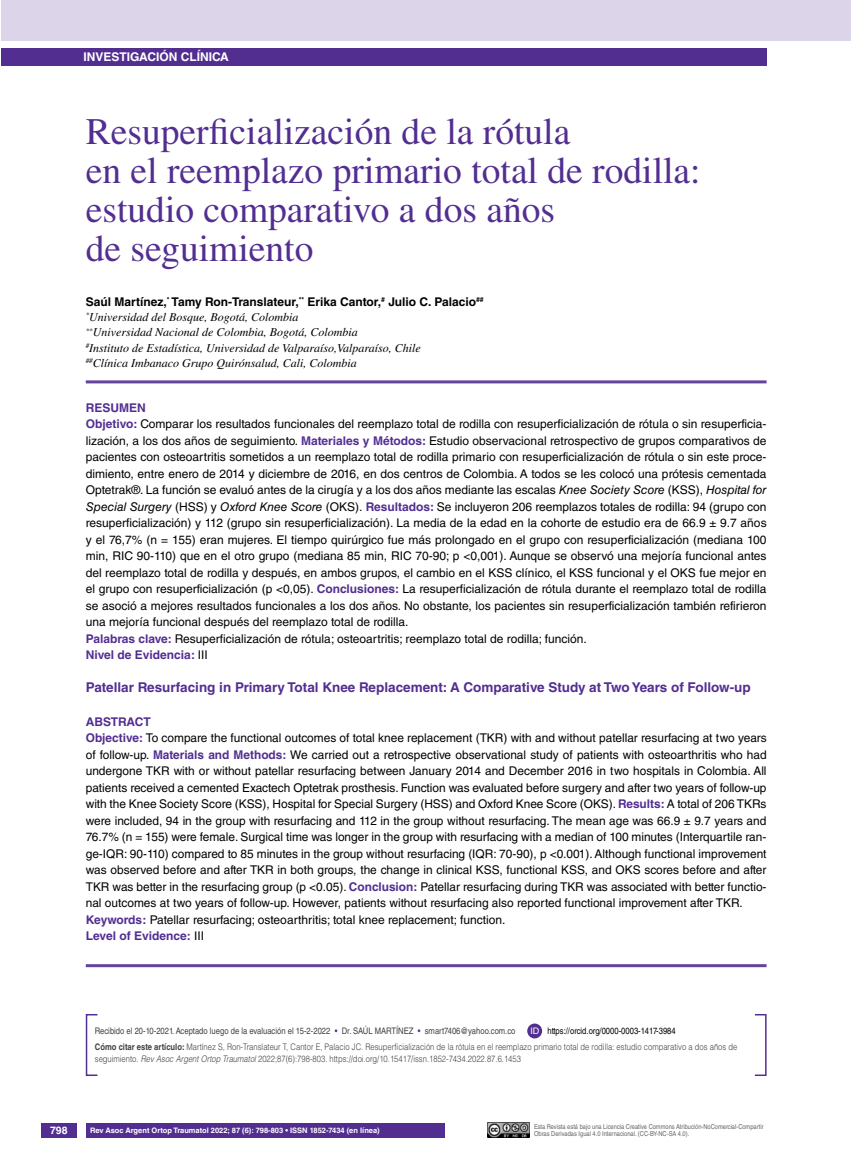
<style>
.page{position:relative;width:851px;height:1170px;background:#fff}
.page>*{position:absolute;margin:0;border:0;box-sizing:border-box;transform-origin:0 0}
.t1{font:37.5px/39px "Times LT Std";color:#522e91}
.t2{font:700 13.5px "Helvetica LT Std";color:#522e91}
.t3{font:12px/16.5px "Helvetica LT Std";color:#000}
.t4{font:italic 12px/15px "Times LT Std";color:#000}
.t5{font:700 12px "Helvetica LT Std";color:#000}
.t6{font:700 12px "Helvetica LT Std";color:#fff}
.t7{font:700 10.5px "Helvetica LT Std";color:#fff}
.t8{font:300 9px/16.2px "Helvetica LT Std";color:#414042;scale:.85 1}
.t9{font:9px "Helvetica LT Std";color:#414042;scale:.85 1}
.t10{font:9px "Helvetica LT Std";color:#fff}
.t11{font:700 7.5px "Helvetica LT Std";color:#fff}
.t12{font:6.75px/7.5px "Helvetica LT Std";color:#636466;scale:.85 1}
.s1{font-weight:700;color:#522e91}
.s2{font-style:italic}
.s3{color:#522e91}
.s4{font-weight:400;color:#000}
.s5{font-weight:700}
</style>
<div class="page">
<div style="left:41px;top:1123px;width:36px;height:14px;background:#522e91"></div>
<div style="left:1px;top:49px;width:765px;height:17px;background:#522e91"></div>
<hr style="left:86px;top:380px;width:680px;height:3px;background:#63439c">
<hr style="left:86px;top:964px;width:680px;height:3px;background:#63439c">
<img style="left:487px;top:1122px;width:42px;height:15px">
<div style="left:1px;top:0;width:849px;height:40px;background:#dcd5e9"></div>
<div style="left:86px;top:1123px;width:358px;height:14px;background:#522e91"></div>
<div style="left:86px;top:1013px;width:12px;height:62px;border:2px solid #522e91"></div>
<div style="left:754px;top:1013px;width:12px;height:62px;border:2px solid #522e91"></div>
<div style="left:527px;top:1023px;width:15px;height:15px;background:#522e91;border-radius:50%"></div>
<p class="t6" style="left:84px;top:50px;width:147px">INVESTIGACIÓN CLÍNICA</p>
<h1 class="t1" style="left:86px;top:112px;width:616px">Resuperficialización de la rótula<br>en el reemplazo primario total de rodilla: estudio comparativo a dos años<br>de seguimiento</h1>
<p class="t5" style="left:86px;top:295px;width:399px">Saúl Martínez,<sup>*</sup> Tamy Ron-Translateur,<sup>**</sup> Erika Cantor,<sup>#</sup> Julio C. Palacio<sup>##</sup></p>
<p class="t4" style="left:86px;top:310px;width:336px"><sup>*</sup>Universidad del Bosque, Bogotá, Colombia<br><sup>**</sup>Universidad Nacional de Colombia, Bogotá, Colombia<br><sup>#</sup>Instituto de Estadística, Universidad de Valparaíso,Valparaíso, Chile <sup>##</sup>Clínica Imbanaco Grupo Quirónsalud, Cali, Colombia</p>
<p class="t3" style="left:86px;top:399px;width:682px"><span class="s1">Resumen<br>Objetivo:</span> Comparar los resultados funcionales del reemplazo total de rodilla con resuperficialización de rótula o sin resuperficia&shy;lización, a los dos años de seguimiento. <span class="s1">Materiales y Métodos:</span> Estudio observacional retrospectivo de grupos comparativos de pacientes con osteoartritis sometidos a un reemplazo total de rodilla primario con resuperficialización de rótula o sin este proce&shy;dimiento, entre enero de 2014 y diciembre de 2016, en dos centros de Colombia. A todos se les colocó una prótesis cementada Optetrak®. La función se evaluó antes de la cirugía y a los dos años mediante las escalas <span class="s2">Knee Society Score</span> (KSS), <span class="s2">Hospital for Special Surgery</span> (HSS) y <span class="s2">Oxford Knee Score</span> (OKS). <span class="s1">Resultados:</span> Se incluyeron 206 reemplazos totales de rodilla: 94 (grupo con resuperficialización) y 112 (grupo sin resuperficialización). La media de la edad en la cohorte de estudio era de 66.9 ± 9.7 años y el 76,7% (n = 155) eran mujeres. El tiempo quirúrgico fue más prolongado en el grupo con resuperficialización (mediana 100 min, RIC 90-110) que en el otro grupo (mediana 85 min, RIC 70-90; p &lt;0,001). Aunque se observó una mejoría funcional antes del reemplazo total de rodilla y después, en ambos grupos, el cambio en el KSS clínico, el KSS funcional y el OKS fue mejor en el grupo con resuperficialización (p &lt;0,05). <span class="s1">Conclusiones:</span> La resuperficialización de rótula durante el reemplazo total de rodilla se asoció a mejores resultados funcionales a los dos años. No obstante, los pacientes sin resuperficialización también refirieron una mejoría funcional después del reemplazo total de rodilla.<br><span class="s1">Palabras clave:</span> Resuperficialización de rótula; osteoartritis; reemplazo total de rodilla; función.<br><span class="s1">Nivel de Evidencia:</span> III</p>
<p class="t2" style="left:86px;top:679px;width:666px">Patellar Resurfacing in Primary Total Knee Replacement: A Comparative Study at Two Years of Follow-up</p>
<p class="t3" style="left:86px;top:713px;width:682px"><span class="s1">Abstract<br>Objective:</span> To compare the functional outcomes of total knee replacement (TKR) with and without patellar resurfacing at two years of follow-up. <span class="s1">Materials and Methods:</span> We carried out a retrospective observational study of patients with osteoarthritis who had undergone TKR with or without patellar resurfacing between January 2014 and December 2016 in two hospitals in Colombia. All patients received a cemented Exactech Optetrak prosthesis. Function was evaluated before surgery and after two years of follow-up with the Knee Society Score (KSS), Hospital for Special Surgery (HSS) and Oxford Knee Score (OKS). <span class="s1">Results:</span> A total of 206 TKRs were included, 94 in the group with resurfacing and 112 in the group without resurfacing. The mean age was 66.9 ± 9.7 years and 76.7% (n = 155) were female. Surgical time was longer in the group with resurfacing with a median of 100 minutes (Interquartile ran&shy;ge-IQR: 90-110) compared to 85 minutes in the group without resurfacing (IQR: 70-90), p &lt;0.001). Although functional improvement was observed before and after TKR in both groups, the change in clinical KSS, functional KSS, and OKS scores before and after TKR was better in the resurfacing group (p &lt;0.05). <span class="s1">Conclusion:</span> Patellar resurfacing during TKR was associated with better functio&shy;nal outcomes at two years of follow-up. However, patients without resurfacing also reported functional improvement after TKR.<br><span class="s1">Keywords:</span> Patellar resurfacing; osteoarthritis; total knee replacement; function.<br><span class="s1">Level of Evidence:</span> III</p>
<p class="t9" style="left:95px;top:1025px;width:496px">Recibido el 20-10-2021. Aceptado luego de la evaluación el 15-2-2022 <span class="s3">•</span> Dr. Saúl MartÍnez <span class="s3">•</span> smart7406@yahoo.com.co</p>
<p class="t8" style="left:95px;top:1022px;width:757px;text-indent:452px"><span class="s4">https://orcid.org/0000-0003-1417-3984<br></span><span class="s5">Cómo citar este artículo:</span> Martínez S, Ron-Translateur T, Cantor E, Palacio JC. Resuperficialización de la rótula en el reemplazo primario total de rodilla: estudio comparativo a dos años de</p>
<p class="t8" style="left:95px;top:1050px;width:503px">seguimiento. <span class="s2">Rev Asoc Argent Ortop Traumatol</span> 2022;87(6):798-803. https://doi.org/10.15417/issn.1852-7434.2022.87.6.1453</p>
<p class="t10" style="left:530px;top:1025px;width:10px">ID</p>
<p class="t7" style="left:50px;top:1124px;width:19px">798</p>
<p class="t11" style="left:90px;top:1125px;width:291px">Rev Asoc Argent Ortop Traumatol 2022; 87 (6): 798-803 • ISSN 1852-7434 (en línea)</p>
<p class="t12" style="left:534px;top:1122px;width:272px">Esta Revista está bajo una Licencia Creative Commons Atribución-NoComercial-Compartir<br>Obras Derivadas Igual 4.0 Internacional. (CC-BY-NC-SA 4.0).</p>
</div>
